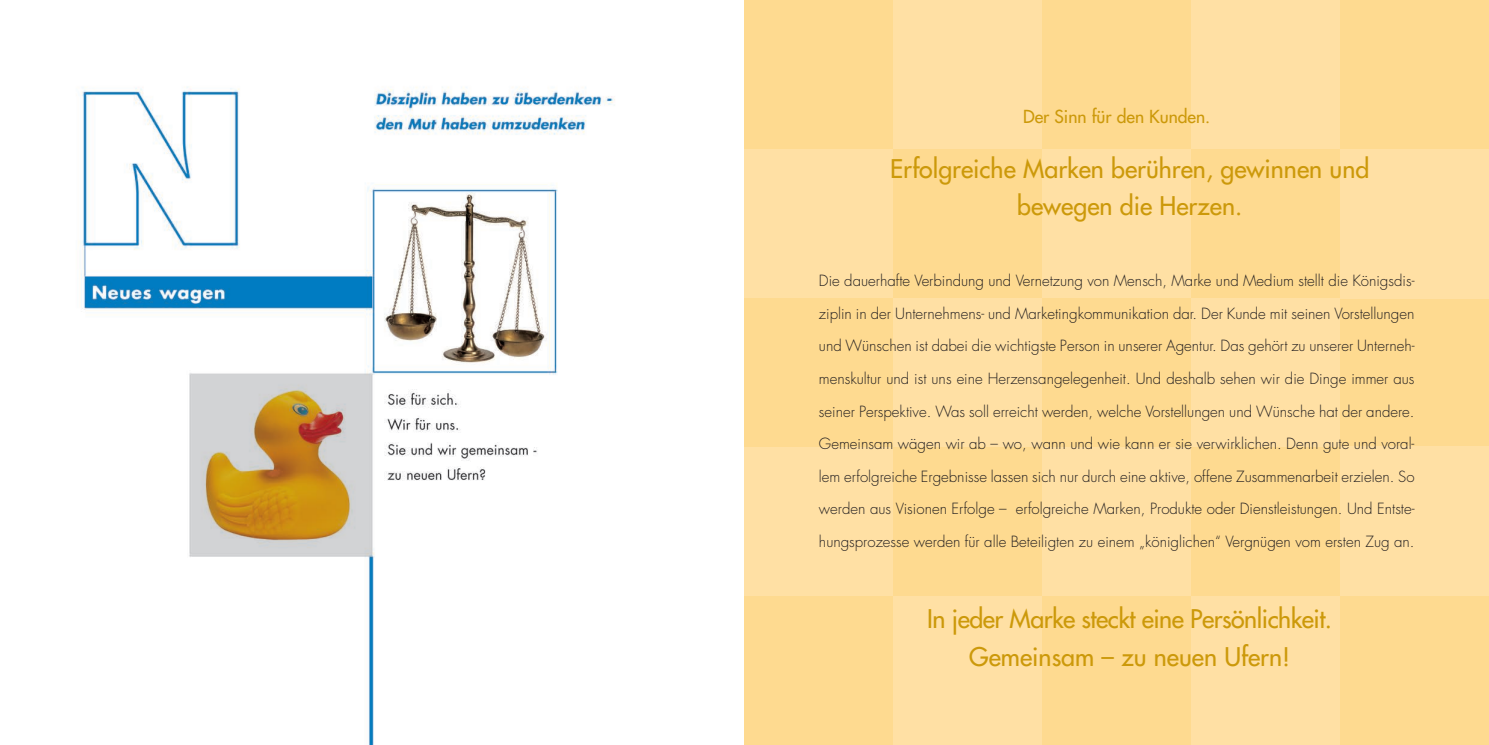
<style>
.page{position:relative;width:1489px;height:745px;background:#fff}
.page>*{position:absolute;margin:0;border:0;box-sizing:border-box;transform-origin:0 0}
.t1{font:25px/37.5px "Futura";letter-spacing:-.02em;color:#cc990a;text-align:center}
.t2{font:25px/37.5px "Futura";color:#cc990a;text-align:center}
.t3{font:17.5px "Futura";color:#cc990a}
.t4{font:300 15px/32.5px "Futura";color:#231f20;text-align:justify}
</style>
<div class="page">
<img style="left:81px;top:87px;width:534px;height:657px">
<div style="left:744px;top:0;width:744px;height:744px;background:#feda90"></div>
<div style="left:893px;top:0;width:149px;height:149px;background:#ffe0a4"></div>
<div style="left:1191px;top:0;width:148px;height:149px;background:#ffe0a4"></div>
<div style="left:744px;top:149px;width:149px;height:149px;background:#ffe0a4"></div>
<div style="left:1042px;top:149px;width:149px;height:149px;background:#ffe0a4"></div>
<div style="left:1339px;top:149px;width:149px;height:149px;background:#ffe0a4"></div>
<div style="left:893px;top:298px;width:149px;height:148px;background:#ffe0a4"></div>
<div style="left:1191px;top:298px;width:148px;height:148px;background:#ffe0a4"></div>
<div style="left:744px;top:446px;width:149px;height:149px;background:#ffe0a4"></div>
<div style="left:1042px;top:446px;width:149px;height:149px;background:#ffe0a4"></div>
<div style="left:1339px;top:446px;width:149px;height:149px;background:#ffe0a4"></div>
<div style="left:893px;top:595px;width:149px;height:149px;background:#ffe0a4"></div>
<div style="left:1191px;top:595px;width:148px;height:149px;background:#ffe0a4"></div>
<p class="t3" style="left:1023px;top:105px;width:189px">Der Sinn für den Kunden.</p>
<h1 class="t2" style="left:890px;top:149px;width:480px">Erfolgreiche Marken berühren, gewinnen und bewegen die Herzen.</h1>
<p class="t4" style="left:819px;top:264px;width:597px">Die dauerhafte Verbindung und Vernetzung von Mensch, Marke und Medium stellt die Königsdis&shy;ziplin in der Unternehmens- und Marketingkommunikation dar. Der Kunde mit seinen Vorstellungen und Wünschen ist dabei die wichtigste Person in unserer Agentur. Das gehört zu unserer Unterneh&shy;menskultur und ist uns eine Herzensangelegenheit. Und deshalb sehen wir die Dinge immer aus seiner Perspektive. Was soll erreicht werden, welche Vorstellungen und Wünsche hat der andere.<br>Gemeinsam wägen wir ab – wo, wann und wie kann er sie verwirklichen. Denn gute und voral&shy;lem erfolgreiche Ergebnisse lassen sich nur durch eine aktive, offene Zusammenarbeit erzielen. So werden aus Visionen Erfolge – erfolgreiche Marken, Produkte oder Dienstleistungen. Und Entste&shy;hungsprozesse werden für alle Beteiligten zu einem „königlichen“ Vergnügen vom ersten Zug an.</p>
<h1 class="t1" style="left:927px;top:599px;width:406px">In jeder Marke steckt eine Persönlichkeit.<br>Gemeinsam – zu neuen Ufern!</h1>
</div>
